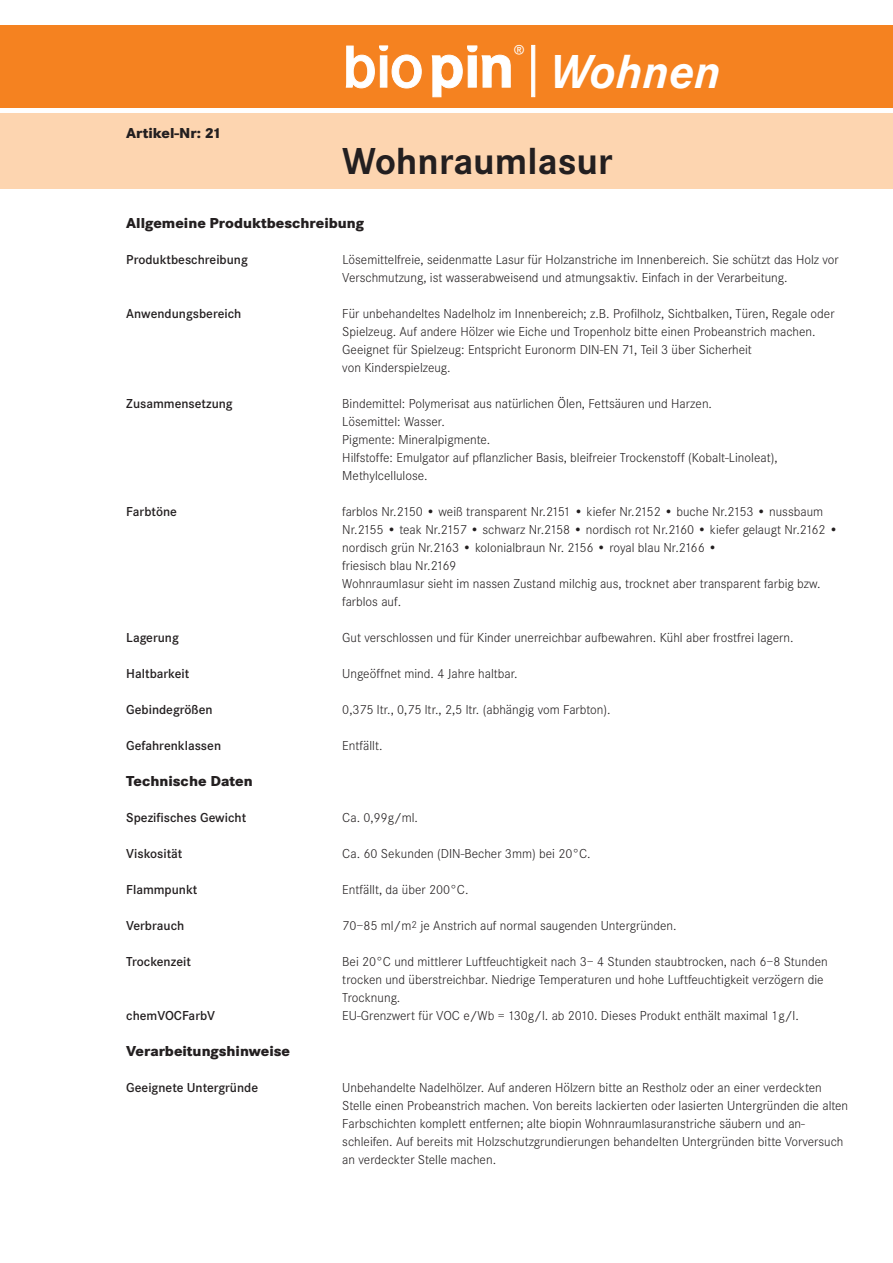
<style>
.page{position:relative;width:893px;height:1263px;background:#fff}
.page>*{position:absolute;margin:0;border:0;box-sizing:border-box;transform-origin:0 0}
.t1{font:italic 700 49.5px "Corporate S";color:#fff}
.t2{font:700 39px "Corporate S";color:#231f20}
.t3{font:25.65px "Corporate S";color:#fff}
.Artikel{font:800 15px "Corporate S";color:#231f20}
.t4{font:300 13.5px/18px "Corporate S";color:#231f20}
.t5{font:600 13.5px "Corporate S";color:#231f20}
</style>
<div class="page">
<div style="left:0;top:26px;width:893px;height:82px;background:#f58220"></div>
<div style="left:0;top:113px;width:893px;height:75px;background:#fdd5b0"></div>
<svg style="left:346px;top:46px;width:75px;height:42px"></svg>
<svg style="left:432px;top:46px;width:78px;height:51px"></svg>
<div style="left:532px;top:45px;width:3px;height:52px;background:#fff;border:1px solid #fff"></div>
<p class="Artikel" style="left:126px;top:123px;width:97px">Artikel-Nr: 21</p>
<p class="t3" style="left:512px;top:42px;width:14px">®</p>
<p class="t1" style="left:550px;top:42px;width:173px">Wohnen</p>
<p class="t2" style="left:342px;top:138px;width:272px">Wohnraumlasur</p>
<p class="Artikel" style="left:126px;top:213px;width:239px">Allgemeine Produktbeschreibung</p>
<p class="t5" style="left:126px;top:251px;width:123px">Produktbeschreibung</p>
<p class="t4" style="left:342px;top:250px;width:498px">Lösemittelfreie, seidenmatte Lasur für Holzanstriche im Innenbereich. Sie schützt das Holz vor<br>Verschmutzung, ist wasserabweisend und atmungsaktiv. Einfach in der Verarbeitung.</p>
<p class="t5" style="left:126px;top:305px;width:117px">Anwendungsbereich</p>
<p class="t4" style="left:342px;top:304px;width:494px">Für unbehandeltes Nadelholz im Innenbereich; z.B. Profilholz, Sichtbalken, Türen, Regale oder Spielzeug. Auf andere Hölzer wie Eiche und Tropenholz bitte einen Probeanstrich machen.<br>Geeignet für Spielzeug: Entspricht Euronorm DIN-EN 71, Teil 3 über Sicherheit<br>von Kinderspielzeug.</p>
<p class="t5" style="left:126px;top:395px;width:108px">Zusammensetzung</p>
<p class="t4" style="left:342px;top:394px;width:371px">Bindemittel: Polymerisat aus natürlichen Ölen, Fettsäuren und Harzen.</p>
<p class="t4" style="left:342px;top:412px;width:104px">Lösemittel: Wasser.</p>
<p class="t4" style="left:342px;top:430px;width:150px">Pigmente: Mineralpigmente.</p>
<p class="t4" style="left:342px;top:448px;width:437px">Hilfstoffe: Emulgator auf pflanzlicher Basis, bleifreier Trockenstoff (Kobalt-Linoleat),</p>
<p class="t4" style="left:342px;top:466px;width:87px">Methylcellulose.</p>
<p class="t5" style="left:126px;top:503px;width:52px">Farbtöne</p>
<p class="t4" style="left:342px;top:502px;width:497px">farblos Nr.2150 • weiß transparent Nr.2151 • kiefer Nr.2152 • buche Nr.2153 • nussbaum Nr.2155 • teak Nr.2157 • schwarz Nr.2158 • nordisch rot Nr.2160 • kiefer gelaugt Nr.2162 • nordisch grün Nr.2163 • kolonialbraun Nr. 2156 • royal blau Nr.2166 •<br>friesisch blau Nr.2169</p>
<p class="t4" style="left:342px;top:574px;width:480px">Wohnraumlasur sieht im nassen Zustand milchig aus, trocknet aber transparent farbig bzw. farblos auf.</p>
<p class="t5" style="left:126px;top:629px;width:54px">Lagerung</p>
<p class="t4" style="left:342px;top:628px;width:453px">Gut verschlossen und für Kinder unerreichbar aufbewahren. Kühl aber frostfrei lagern.</p>
<p class="t5" style="left:126px;top:665px;width:65px">Haltbarkeit</p>
<p class="t4" style="left:342px;top:664px;width:177px">Ungeöffnet mind. 4 Jahre haltbar.</p>
<p class="t5" style="left:126px;top:701px;width:88px">Gebindegrößen</p>
<p class="t4" style="left:342px;top:700px;width:270px">0,375 ltr., 0,75 ltr., 2,5 ltr. (abhängig vom Farbton).</p>
<p class="t5" style="left:126px;top:737px;width:96px">Gefahrenklassen</p>
<p class="t4" style="left:342px;top:736px;width:42px">Entfällt.</p>
<p class="Artikel" style="left:126px;top:771px;width:128px">Technische Daten</p>
<p class="t5" style="left:126px;top:809px;width:121px">Spezifisches Gewicht</p>
<p class="t4" style="left:342px;top:808px;width:77px">Ca. 0,99g/ml.</p>
<p class="t5" style="left:126px;top:845px;width:58px">Viskosität</p>
<p class="t4" style="left:342px;top:844px;width:250px">Ca. 60 Sekunden (DIN-Becher 3mm) bei 20°C.</p>
<p class="t5" style="left:126px;top:881px;width:73px">Flammpunkt</p>
<p class="t4" style="left:342px;top:880px;width:128px">Entfällt, da über 200°C.</p>
<p class="t5" style="left:126px;top:917px;width:59px">Verbrauch</p>
<p class="t4" style="left:342px;top:916px;width:336px">70–85 ml/m<sup>2</sup> je Anstrich auf normal saugenden Untergründen.</p>
<p class="t5" style="left:126px;top:953px;width:66px">Trockenzeit</p>
<p class="t4" style="left:342px;top:952px;width:487px">Bei 20°C und mittlerer Luftfeuchtigkeit nach 3– 4 Stunden staubtrocken, nach 6–8 Stunden trocken und überstreichbar. Niedrige Temperaturen und hohe Luftfeuchtigkeit verzögern die<br>Trocknung.</p>
<p class="t5" style="left:126px;top:1007px;width:90px">chemVOCFarbV</p>
<p class="t4" style="left:342px;top:1006px;width:458px">EU-Grenzwert für VOC e/Wb = 130g/l. ab 2010. Dieses Produkt enthält maximal 1g/l.</p>
<p class="Artikel" style="left:126px;top:1041px;width:165px">Verarbeitungshinweise</p>
<p class="t5" style="left:126px;top:1079px;width:133px">Geeignete Untergründe</p>
<p class="t4" style="left:342px;top:1078px;width:507px">Unbehandelte Nadelhölzer. Auf anderen Hölzern bitte an Restholz oder an einer verdeckten Stelle einen Probeanstrich machen. Von bereits lackierten oder lasierten Untergründen die alten Farbschichten komplett entfernen; alte biopin Wohnraumlasuranstriche säubern und an&shy;schleifen. Auf bereits mit Holzschutzgrundierungen behandelten Untergründen bitte Vorversuch an verdeckter Stelle machen.</p>
</div>
